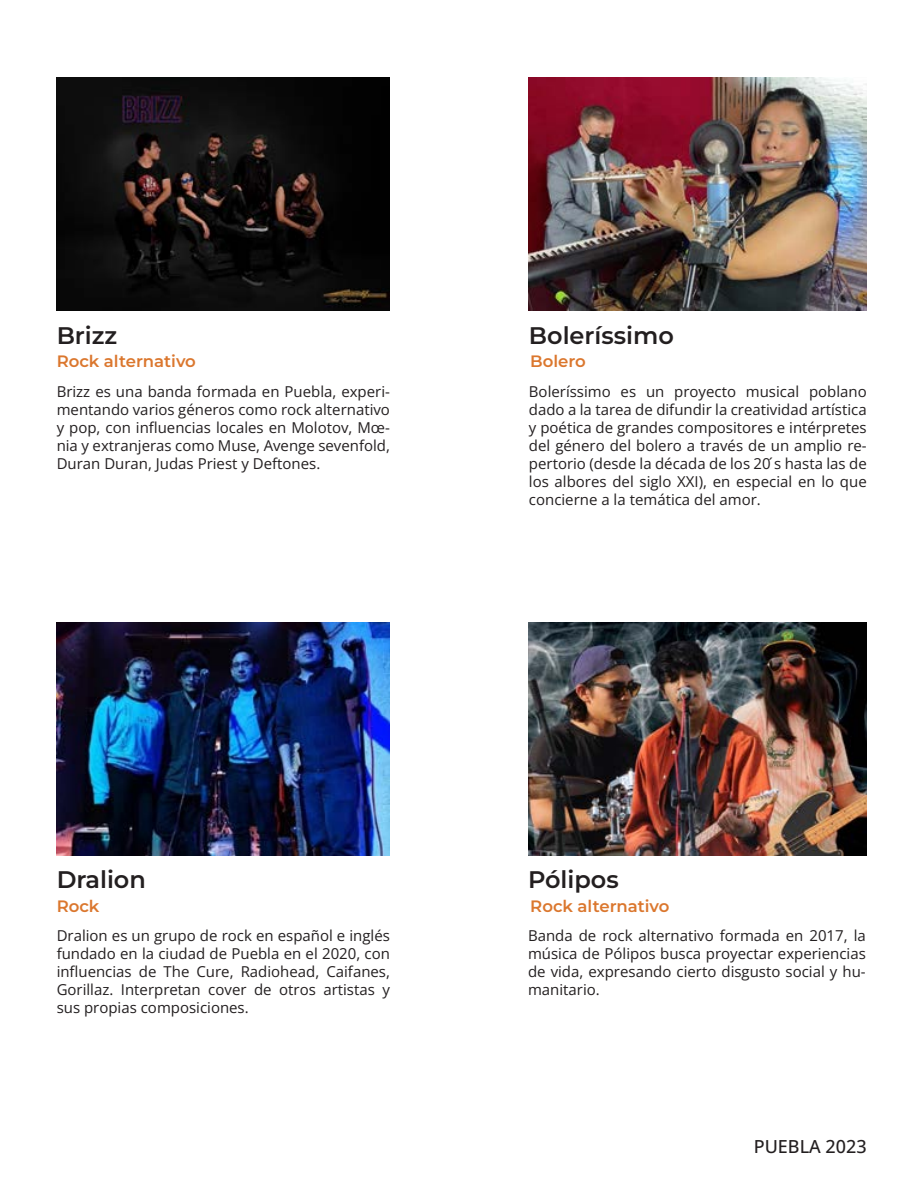
<style>
.page{position:relative;width:918px;height:1188px;background:#fff}
.page>*{position:absolute;margin:0;border:0;box-sizing:border-box;transform-origin:0 0}
.t1{font:600 24px "Montserrat";color:#231f20}
.t2{font:500 18px "Open Sans";color:#231f20}
.Estilo_de_párrafo_1{font:600 16.5px "Montserrat";color:#db772e}
.t3{font:15px/18px "Open Sans";color:#231f20;text-align:justify}
</style>
<div class="page">
<img style="left:57px;top:77px;width:333px;height:234px">
<img style="left:57px;top:622px;width:333px;height:234px">
<img style="left:529px;top:77px;width:338px;height:234px">
<img style="left:529px;top:622px;width:338px;height:234px">
<p class="t1" style="left:57px;top:319px;width:62px">Brizz</p>
<p class="Estilo_de_párrafo_1" style="left:57px;top:350px;width:141px">Rock alternativo</p>
<p class="t3" style="left:57px;top:382px;width:335px">Brizz es una banda formada en Puebla, experi&shy;mentando varios géneros como rock alternativo y pop, con influencias locales en Molotov, Mœ&shy;nia y extranjeras como Muse, Avenge sevenfold, Duran Duran, Judas Priest y Deftones.</p>
<p class="t1" style="left:529px;top:319px;width:146px">Boleríssimo</p>
<p class="Estilo_de_párrafo_1" style="left:530px;top:350px;width:57px">Bolero</p>
<p class="t3" style="left:529px;top:382px;width:339px">Boleríssimo es un proyecto musical poblano dado a la tarea de difundir la creatividad artística y poética de grandes compositores e intérpretes del género del bolero a través de un amplio re&shy;pertorio (desde la década de los 20 ́s hasta las de los albores del siglo XXI), en especial en lo que concierne a la temática del amor.</p>
<p class="t1" style="left:57px;top:864px;width:91px">Dralion</p>
<p class="t1" style="left:528px;top:864px;width:92px">Pólipos</p>
<p class="Estilo_de_párrafo_1" style="left:57px;top:895px;width:44px">Rock</p>
<p class="Estilo_de_párrafo_1" style="left:530px;top:895px;width:141px">Rock alternativo</p>
<p class="t3" style="left:57px;top:927px;width:335px">Dralion es un grupo de rock en español e inglés fundado en la ciudad de Puebla en el 2020, con influencias de The Cure, Radiohead, Caifanes, Gorillaz. Interpretan cover de otros artistas y sus propias composiciones.</p>
<p class="t3" style="left:528px;top:927px;width:339px">Banda de rock alternativo formada en 2017, la música de Pólipos busca proyectar experiencias de vida, expresando cierto disgusto social y hu&shy;manitario.</p>
<p class="t2" style="left:754px;top:1134px;width:115px">PUEBLA 2023</p>
</div>
